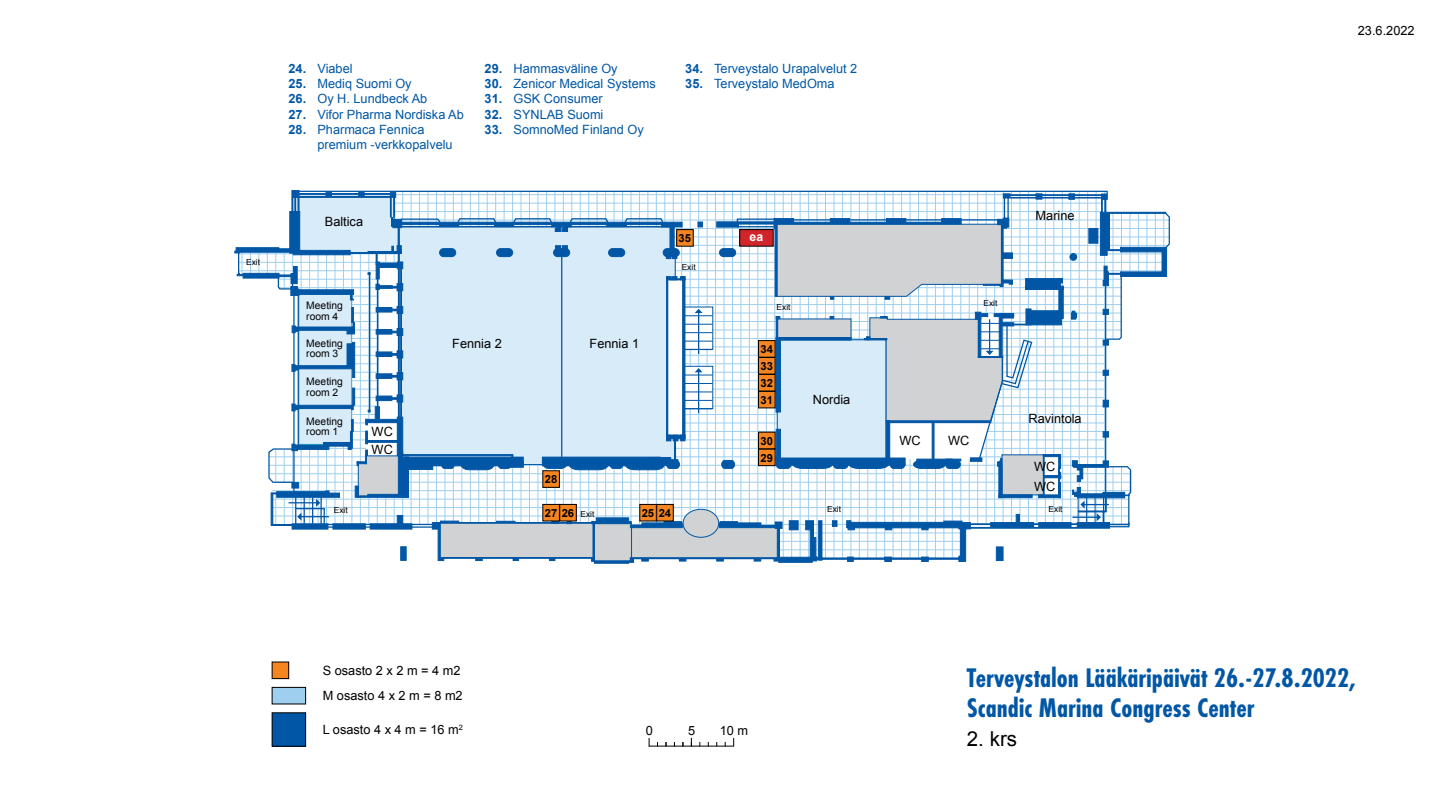
<style>
.page{position:relative;width:1440px;height:810px;background:#fff}
.page>*{position:absolute;margin:0;border:0;box-sizing:border-box;transform-origin:0 0}
.t1{font:700 27.97px/30px "Futura PT Cond";color:#0157a5}
.t2{font:20.55px "Arial";color:#000001}
.t3{font:12.75px/15.3px "Arial";color:#0157a5}
.t4{font:12.75px/19.9px "Arial";color:#000001}
.t5{font:700 12.3px "Arial";color:#fff}
.t6{font:700 11.18px "Arial";color:#000001}
.t7{font:10.35px/10.4px "Arial";color:#000001}
.t8{font:8.4px "Arial";color:#000001}
.s1{font-weight:700}
</style>
<div class="page">
<svg style="left:1167px;top:214px;width:3px;height:36px"></svg>
<svg style="left:235px;top:211px;width:932px;height:353px"></svg>
<svg style="left:267px;top:190px;width:865px;height:371px"></svg>
<div style="left:272px;top:662px;width:17px;height:17px;background:#f58520"></div>
<div style="left:272px;top:662px;width:17px;height:17px;border:1px solid #000001"></div>
<div style="left:272px;top:687px;width:34px;height:17px;background:#9ecfef"></div>
<div style="left:272px;top:687px;width:34px;height:17px;border:1px solid #000001"></div>
<div style="left:272px;top:713px;width:34px;height:33px;background:#0157a5"></div>
<hr style="left:649px;top:746px;width:85px;height:1px;background:#000001">
<div style="left:543px;top:471px;width:16px;height:16px;background:#f58520"></div>
<div style="left:543px;top:471px;width:17px;height:17px;border:1px solid #000001"></div>
<div style="left:560px;top:504px;width:16px;height:17px;background:#f58520"></div>
<div style="left:543px;top:504px;width:16px;height:17px;background:#f58520"></div>
<div style="left:543px;top:504px;width:17px;height:17px;border:1px solid #000001"></div>
<div style="left:640px;top:504px;width:16px;height:17px;background:#f58520"></div>
<div style="left:640px;top:504px;width:17px;height:17px;border:1px solid #000001"></div>
<div style="left:657px;top:504px;width:16px;height:17px;background:#f58520"></div>
<div style="left:759px;top:449px;width:16px;height:17px;background:#f58520"></div>
<div style="left:758px;top:449px;width:17px;height:17px;border:1px solid #000001"></div>
<div style="left:759px;top:432px;width:16px;height:17px;background:#f58520"></div>
<div style="left:758px;top:432px;width:17px;height:17px;border:1px solid #000001"></div>
<div style="left:759px;top:391px;width:16px;height:17px;background:#f58520"></div>
<div style="left:758px;top:391px;width:17px;height:17px;border:1px solid #000001"></div>
<div style="left:759px;top:374px;width:16px;height:17px;background:#f58520"></div>
<div style="left:758px;top:374px;width:17px;height:17px;border:1px solid #000001"></div>
<div style="left:759px;top:358px;width:16px;height:16px;background:#f58520"></div>
<div style="left:758px;top:357px;width:17px;height:17px;border:1px solid #000001"></div>
<div style="left:759px;top:341px;width:16px;height:16px;background:#f58520"></div>
<div style="left:758px;top:340px;width:17px;height:17px;border:1px solid #000001"></div>
<div style="left:740px;top:230px;width:33px;height:16px;background:#d1232a"></div>
<div style="left:740px;top:229px;width:33px;height:17px;border:1px solid #000001"></div>
<div style="left:677px;top:230px;width:16px;height:16px;background:#f58520"></div>
<p class="t8" style="left:246px;top:256px;width:15px">Exit</p>
<p class="t3" style="left:289px;top:61px;width:66px"><span class="s1">24.</span> Viabel</p>
<p class="t3" style="left:289px;top:76px;width:125px"><span class="s1">25.</span> Mediq Suomi Oy</p>
<p class="t3" style="left:289px;top:91px;width:140px"><span class="s1">26.</span> Oy H. Lundbeck Ab</p>
<p class="t3" style="left:289px;top:107px;width:177px"><span class="s1">27.</span> Vifor Pharma Nordiska Ab</p>
<p class="t3" style="left:317px;top:122px;width:137px;text-indent:-29px"><span class="s1">28.</span> Pharmaca Fennica premium -verkkopalvelu</p>
<p class="t3" style="left:485px;top:61px;width:135px"><span class="s1">29.</span> Hammasväline Oy</p>
<p class="t3" style="left:485px;top:76px;width:173px"><span class="s1">30.</span> Zenicor Medical Systems</p>
<p class="t3" style="left:485px;top:91px;width:120px"><span class="s1">31.</span> GSK Consumer</p>
<p class="t3" style="left:485px;top:107px;width:120px"><span class="s1">32.</span> SYNLAB Suomi</p>
<p class="t3" style="left:485px;top:122px;width:161px"><span class="s1">33.</span> SomnoMed Finland Oy</p>
<p class="t3" style="left:685px;top:61px;width:174px"><span class="s1">34.</span> Terveystalo Urapalvelut 2</p>
<p class="t3" style="left:685px;top:76px;width:151px"><span class="s1">35.</span> Terveystalo MedOma</p>
<p class="t4" style="left:325px;top:211px;width:40px">Baltica</p>
<p class="t4" style="left:1036px;top:206px;width:40px">Marine</p>
<p class="t6" style="left:679px;top:231px;width:14px">35</p>
<p class="t5" style="left:750px;top:229px;width:15px">ea</p>
<p class="t8" style="left:682px;top:262px;width:15px">Exit</p>
<p class="t7" style="left:306px;top:301px;width:38px">Meeting room 4</p>
<p class="t7" style="left:306px;top:338px;width:38px">Meeting room 3</p>
<p class="t7" style="left:306px;top:377px;width:38px">Meeting room 2</p>
<p class="t7" style="left:306px;top:416px;width:38px">Meeting room 1</p>
<p class="t8" style="left:334px;top:505px;width:15px">Exit</p>
<p class="t4" style="left:372px;top:423px;width:23px;line-height:17.7px">WC<br>WC</p>
<p class="t4" style="left:452px;top:334px;width:51px">Fennia 2</p>
<p class="t4" style="left:590px;top:334px;width:51px">Fennia 1</p>
<p class="t6" style="left:545px;top:472px;width:14px">28</p>
<p class="t6" style="left:545px;top:506px;width:31px">27 26</p>
<p class="t6" style="left:642px;top:506px;width:31px">25 24</p>
<p class="t8" style="left:580px;top:509px;width:15px">Exit</p>
<p class="t8" style="left:777px;top:302px;width:15px">Exit</p>
<p class="t6" style="left:761px;top:342px;width:14px">34</p>
<p class="t6" style="left:761px;top:359px;width:14px">33</p>
<p class="t6" style="left:761px;top:376px;width:14px">32</p>
<p class="t6" style="left:761px;top:393px;width:14px">31</p>
<p class="t6" style="left:761px;top:433px;width:14px">30</p>
<p class="t6" style="left:761px;top:450px;width:14px">29</p>
<p class="t4" style="left:813px;top:390px;width:39px">Nordia</p>
<p class="t8" style="left:984px;top:297px;width:15px">Exit</p>
<p class="t4" style="left:899px;top:431px;width:23px">WC</p>
<p class="t4" style="left:948px;top:431px;width:23px">WC</p>
<p class="t4" style="left:1029px;top:409px;width:55px">Ravintola</p>
<p class="t4" style="left:1034px;top:457px;width:23px">WC<br>WC</p>
<p class="t8" style="left:827px;top:504px;width:15px">Exit</p>
<p class="t8" style="left:1049px;top:504px;width:15px">Exit</p>
<p class="t4" style="left:1358px;top:20px;width:58px">23.6.2022</p>
<p class="t4" style="left:323px;top:658px;width:141px;line-height:25.3px">S osasto 2 x 2 m = 4 m2<br>M osasto 4 x 2 m = 8 m2</p>
<p class="t4" style="left:323px;top:720px;width:142px">L osasto 4 x 4 m = 16 m<sup>2</sup></p>
<p class="t4" style="left:646px;top:720px;width:9px">0</p>
<p class="t4" style="left:688px;top:720px;width:9px">5</p>
<p class="t4" style="left:720px;top:720px;width:30px">10 m</p>
<h1 class="t1" style="left:967px;top:663px;width:391px">Terveystalon Lääkäripäivät 26.-27.8.2022,<br>Scandic Marina Congress Center</h1>
<h2 class="t2" style="left:967px;top:726px;width:52px">2. krs</h2>
</div>
